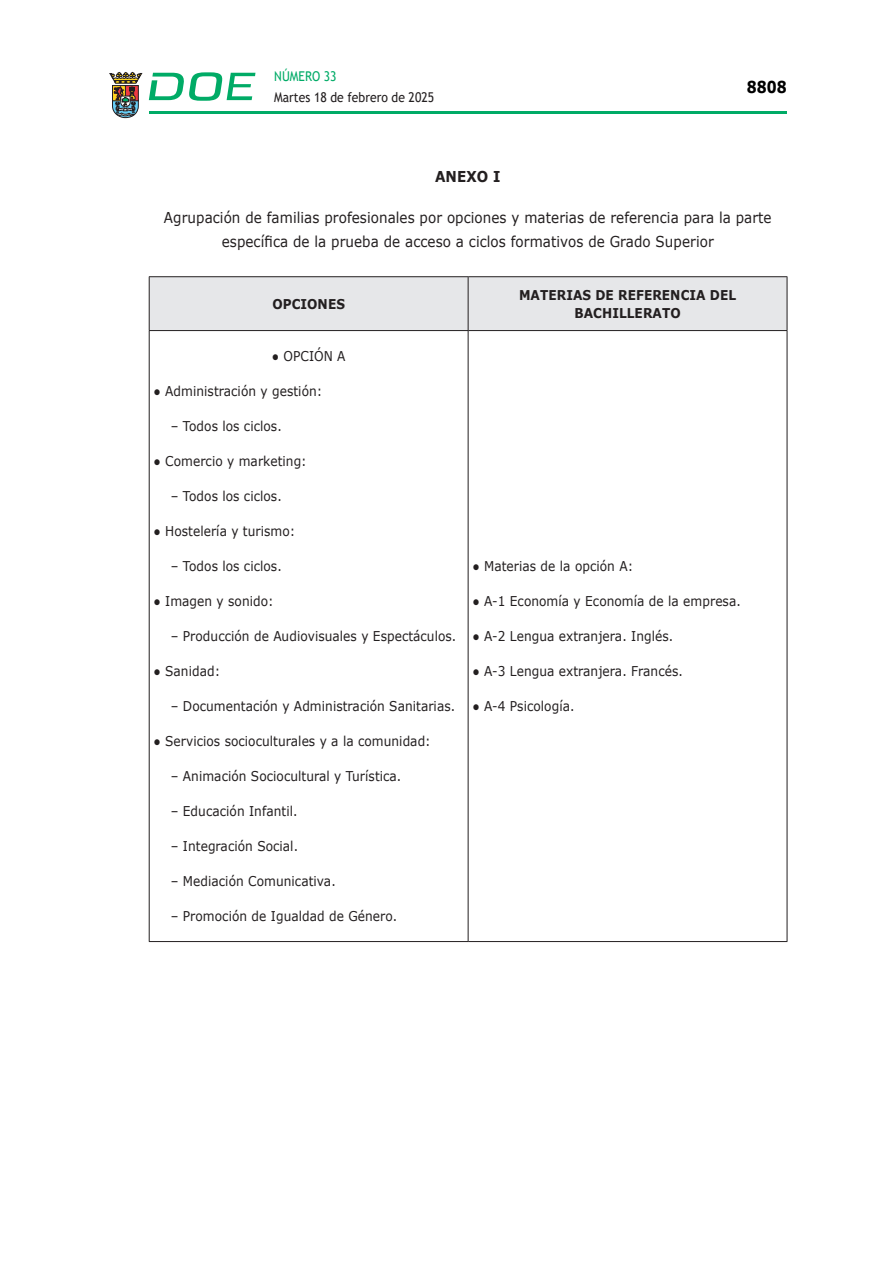
<style>
.page{position:relative;width:893px;height:1263px;background:#fff}
.page>*{position:absolute;margin:0;border:0;box-sizing:border-box;transform-origin:0 0}
.t1{font:700 16.5px "Verdana";color:#000;scale:.85 1}
.CUERPO_DE_TEXTO{font:15px/24px "Verdana";letter-spacing:.005em;color:#231f20;text-align:center;scale:.9 1}
.CUERPO_DE_TEXTO-2{font:700 15px "Verdana";letter-spacing:.005em;color:#231f20;scale:.9 1}
.CUERPO_DE_TEXTO_TABLAS{font:13.5px "Verdana";letter-spacing:.005em;color:#231f20;scale:.9 1}
.TABLATITULO{font:700 13.5px "Verdana";letter-spacing:.005em;color:#231f20;scale:.9 1}
.t2{font:13.5px "Trebuchet MS";color:#231f20;scale:.9 1}
.t3{font:13.5px "Trebuchet MS";color:#00ab67;scale:.9 1}
</style>
<div class="page">
<hr style="left:149px;top:111px;width:638px;height:3px;background:#00ab66">
<svg style="left:109px;top:72px;width:33px;height:46px"></svg>
<svg style="left:149px;top:72px;width:106px;height:29px"></svg>
<div style="left:150px;top:277px;width:637px;height:53px;background:#e6e7e9"></div>
<hr style="left:149px;top:276px;width:319px;height:1px;background:#231f20">
<hr style="left:149px;top:277px;width:1px;height:53px;background:#231f20">
<hr style="left:468px;top:276px;width:319px;height:1px;background:#231f20">
<hr style="left:468px;top:277px;width:1px;height:53px;background:#231f20">
<hr style="left:787px;top:277px;width:1px;height:53px;background:#231f20">
<hr style="left:149px;top:330px;width:319px;height:1px;background:#231f20">
<hr style="left:149px;top:331px;width:1px;height:610px;background:#231f20">
<hr style="left:468px;top:330px;width:319px;height:1px;background:#231f20">
<hr style="left:468px;top:331px;width:1px;height:610px;background:#231f20">
<hr style="left:787px;top:331px;width:1px;height:610px;background:#231f20">
<hr style="left:149px;top:941px;width:319px;height:1px;background:#231f20">
<hr style="left:468px;top:941px;width:319px;height:1px;background:#231f20">
<p class="t3" style="left:274px;top:67px;width:71px">NÚMERO 33</p>
<p class="t2" style="left:274px;top:88px;width:179px">Martes 18 de febrero de 2025</p>
<p class="t1" style="left:747px;top:75px;width:48px">8808</p>
<p class="CUERPO_DE_TEXTO-2" style="left:435px;top:165px;width:74px">ANEXO I</p>
<p class="CUERPO_DE_TEXTO" style="left:164px;top:205px;width:677px">Agrupación de familias profesionales por opciones y materias de referencia para la parte específica de la prueba de acceso a ciclos formativos de Grado Superior</p>
<p class="TABLATITULO" style="left:272px;top:294px;width:82px">OPCIONES</p>
<p class="CUERPO_DE_TEXTO_TABLAS" style="left:272px;top:347px;width:84px">● OPCIÓN A</p>
<p class="CUERPO_DE_TEXTO_TABLAS" style="left:153px;top:382px;width:189px">● Administración y gestión:</p>
<p class="CUERPO_DE_TEXTO_TABLAS" style="left:171px;top:417px;width:125px">– Todos los ciclos.</p>
<p class="CUERPO_DE_TEXTO_TABLAS" style="left:153px;top:452px;width:172px">● Comercio y marketing:</p>
<p class="CUERPO_DE_TEXTO_TABLAS" style="left:171px;top:487px;width:125px">– Todos los ciclos.</p>
<p class="CUERPO_DE_TEXTO_TABLAS" style="left:153px;top:522px;width:159px">● Hostelería y turismo:</p>
<p class="CUERPO_DE_TEXTO_TABLAS" style="left:171px;top:557px;width:125px">– Todos los ciclos.</p>
<p class="CUERPO_DE_TEXTO_TABLAS" style="left:153px;top:592px;width:135px">● Imagen y sonido:</p>
<p class="CUERPO_DE_TEXTO_TABLAS" style="left:171px;top:627px;width:319px">– Producción de Audiovisuales y Espectáculos.</p>
<p class="CUERPO_DE_TEXTO_TABLAS" style="left:153px;top:662px;width:76px">● Sanidad:</p>
<p class="CUERPO_DE_TEXTO_TABLAS" style="left:171px;top:697px;width:317px">– Documentación y Administración Sanitarias.</p>
<p class="CUERPO_DE_TEXTO_TABLAS" style="left:153px;top:732px;width:310px">● Servicios socioculturales y a la comunidad:</p>
<p class="CUERPO_DE_TEXTO_TABLAS" style="left:171px;top:767px;width:258px">– Animación Sociocultural y Turística.</p>
<p class="CUERPO_DE_TEXTO_TABLAS" style="left:171px;top:802px;width:142px">– Educación Infantil.</p>
<p class="CUERPO_DE_TEXTO_TABLAS" style="left:171px;top:837px;width:143px">– Integración Social.</p>
<p class="CUERPO_DE_TEXTO_TABLAS" style="left:171px;top:872px;width:185px">– Mediación Comunicativa.</p>
<p class="CUERPO_DE_TEXTO_TABLAS" style="left:171px;top:907px;width:253px">– Promoción de Igualdad de Género.</p>
<p class="TABLATITULO" style="left:519px;top:285px;width:243px">MATERIAS DE REFERENCIA DEL</p>
<p class="TABLATITULO" style="left:574px;top:303px;width:120px">BACHILLERATO</p>
<p class="CUERPO_DE_TEXTO_TABLAS" style="left:472px;top:557px;width:180px">● Materias de la opción A:</p>
<p class="CUERPO_DE_TEXTO_TABLAS" style="left:472px;top:592px;width:300px">● A-1 Economía y Economía de la empresa.</p>
<p class="CUERPO_DE_TEXTO_TABLAS" style="left:472px;top:627px;width:225px">● A-2 Lengua extranjera. Inglés.</p>
<p class="CUERPO_DE_TEXTO_TABLAS" style="left:472px;top:662px;width:235px">● A-3 Lengua extranjera. Francés.</p>
<p class="CUERPO_DE_TEXTO_TABLAS" style="left:472px;top:697px;width:115px">● A-4 Psicología.</p>
</div>
